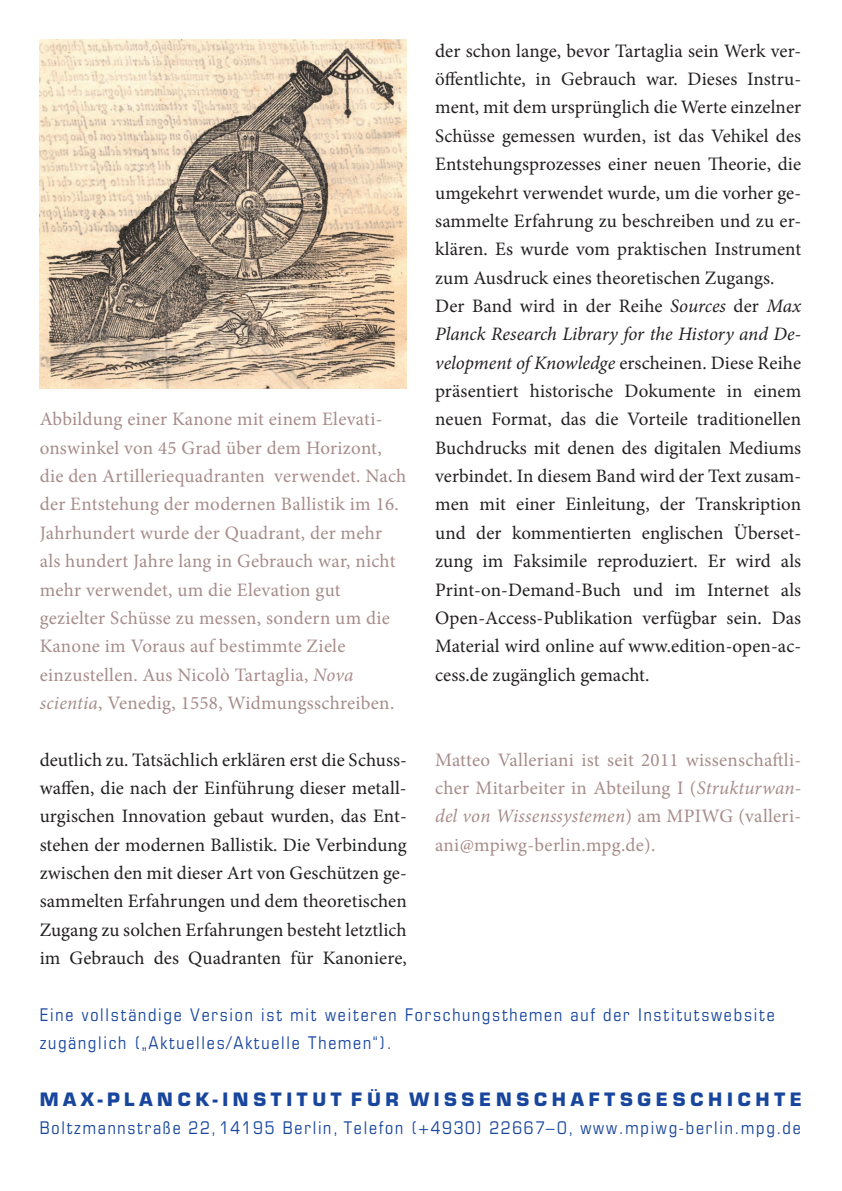
<style>
.page{position:relative;width:842px;height:1191px;background:#fff}
.page>*{position:absolute;margin:0;border:0;box-sizing:border-box;transform-origin:0 0}
.t1{font:19px/28.4px "Minion Pro";letter-spacing:.005em;color:#231f20;text-align:justify}
.t2{font:19px/28.4px "Minion Pro";letter-spacing:.015em;color:#a68c8a;text-align:justify}
.t3{font:700 18px "Eurostile";letter-spacing:.26em;color:#18469d}
.t4{font:condensed 17.6px/28px "Eurostile";letter-spacing:.1em;color:#18469d}
.s1{font-style:italic}
</style>
<div class="page">
<img style="left:40px;top:40px;width:367px;height:348px">
<p class="t2" style="left:40px;top:405px;width:368px;text-align:left">Abbildung einer Kanone mit einem Elevati&shy;onswinkel von 45 Grad über dem Horizont, die den Artilleriequadranten verwendet. Nach der Entstehung der modernen Ballistik im 16.<br>Jahrhundert wurde der Quadrant, der mehr als hundert Jahre lang in Gebrauch war, nicht mehr verwendet, um die Elevation gut gezielter Schüsse zu messen, sondern um die Kanone im Voraus auf bestimmte Ziele einzustellen. Aus Nicolò Tartaglia, <span class="s1">Nova scientia</span>, Venedig, 1558, Widmungsschreiben.</p>
<p class="t1" style="left:40px;top:745px;width:369px">deutlich zu. Tatsächlich erklären erst die Schuss&shy;waffen, die nach der Einführung dieser metall&shy;urgischen Innovation gebaut wurden, das Ent&shy;stehen der modernen Ballistik. Die Verbindung zwischen den mit dieser Art von Geschützen ge&shy;sammelten Erfahrungen und dem theoretischen Zugang zu solchen Erfahrungen besteht letztlich im Gebrauch des Quadranten für Kanoniere,</p>
<p class="t1" style="left:435px;top:37px;width:368px;text-align:left">der schon lange, bevor Tartaglia sein Werk ver&shy;öffentlichte, in Gebrauch war. Dieses Instru&shy;ment, mit dem ursprünglich die Werte einzelner Schüsse gemessen wurden, ist das Vehikel des Entstehungsprozesses einer neuen Theorie, die umgekehrt verwendet wurde, um die vorher ge&shy;sammelte Erfahrung zu beschreiben und zu er&shy;klären. Es wurde vom praktischen Instrument zum Ausdruck eines theoretischen Zugangs.<br>Der Band wird in der Reihe <span class="s1">Sources</span> der <span class="s1">Max Planck Research Library for the History and De&shy;velopment of Knowledge</span> erscheinen. Diese Reihe präsentiert historische Dokumente in einem neuen Format, das die Vorteile traditionellen Buchdrucks mit denen des digitalen Mediums verbindet. In diesem Band wird der Text zusam&shy;men mit einer Einleitung, der Transkription und der kommentierten englischen Überset&shy;zung im Faksimile reproduziert. Er wird als Print-on-Demand-Buch und im Internet als Open-Access-Publikation verfügbar sein. Das Material wird online auf www.edition-open-ac&shy;cess.de zugänglich gemacht.</p>
<p class="t2" style="left:435px;top:745px;width:368px">Matteo Valleriani ist seit 2011 wissenschaftli&shy;cher Mitarbeiter in Abteilung I (<span class="s1">Strukturwan&shy;del von Wissenssystemen</span>) am MPIWG (valleri&shy;ani@mpiwg-berlin.mpg.de).</p>
<p class="t4" style="left:40px;top:1000px;width:737px">Eine vollständige Version ist mit weiteren Forschungsthemen auf der Institutswebsite zugänglich („Aktuelles/Aktuelle Themen“).</p>
<p class="t3" style="left:40px;top:1088px;width:764px">MAX-PLANCK-INSTITUT FÜR WISSENSCHAFTSGESCHICHTE</p>
<p class="t4" style="left:40px;top:1113px;width:762px">Boltzmannstraße 22, 14195 Berlin, Telefon (+4930) 22667–0, www.mpiwg-berlin.mpg.de</p>
</div>
